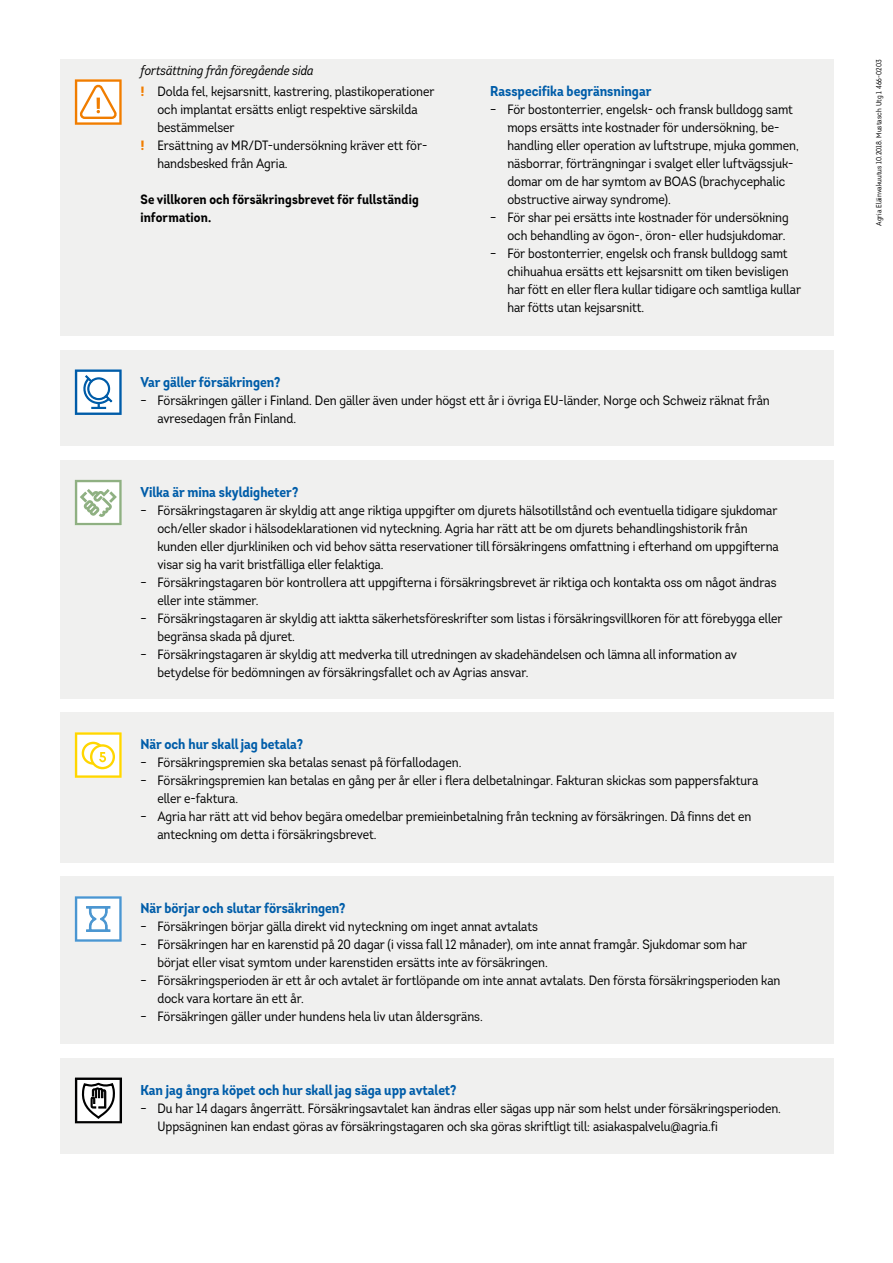
<style>
.page{position:relative;width:893px;height:1263px;background:#fff}
.page>*{position:absolute;margin:0;border:0;box-sizing:border-box;transform-origin:0 0}
.t1{font:700 14.25px "Intro Cond";color:#005da9}
.t2{font:13.5px/18px "Intro Cond";color:#000}
.t3{font:700 13.5px/18px "Intro Cond";letter-spacing:.01em;color:#000}
.t4{font:italic 13.5px "Intro Cond";color:#000}
.t5{font:7.5px "Intro Cond";letter-spacing:.01em;color:#000}
</style>
<div class="page">
<div style="left:60px;top:350px;width:773px;height:95px;background:#f0f0ef"></div>
<div style="left:60px;top:460px;width:773px;height:239px;background:#f0f0ef"></div>
<div style="left:60px;top:712px;width:773px;height:150px;background:#f0f0ef"></div>
<div style="left:60px;top:876px;width:773px;height:167px;background:#f0f0ef"></div>
<div style="left:60px;top:1057px;width:773px;height:96px;background:#f0f0ef"></div>
<svg style="left:75px;top:369px;width:47px;height:46px"></svg>
<svg style="left:75px;top:896px;width:47px;height:45px"></svg>
<svg style="left:75px;top:732px;width:47px;height:45px"></svg>
<svg style="left:75px;top:1077px;width:47px;height:46px"></svg>
<svg style="left:75px;top:480px;width:47px;height:45px"></svg>
<div style="left:60px;top:60px;width:773px;height:276px;background:#f0f0ef"></div>
<svg style="left:75px;top:79px;width:47px;height:46px"></svg>
<p class="t4" style="left:140px;top:62px;width:175px">fortsättning från föregående sida</p>
<p class="t2" style="left:157px;top:82px;width:279px">Dolda fel, kejsarsnitt, kastrering, plastikoperationer och implantat ersätts enligt respektive särskilda bestämmelser<br>Ersättning av MR/DT-undersökning kräver ett för&shy;handsbesked från Agria.</p>
<p class="t3" style="left:140px;top:190px;width:280px">Se villkoren och försäkringsbrevet för fullständig information.</p>
<p class="t1" style="left:490px;top:82px;width:163px">Rasspecifika begränsningar</p>
<p class="t2" style="left:507px;top:101px;width:293px;text-indent:-17px">– För bostonterrier, engelsk- och fransk bulldogg samt mops ersätts inte kostnader för undersökning, be&shy;handling eller operation av luftstrupe, mjuka gommen, näsborrar, förträngningar i svalget eller luftvägssjuk&shy;domar om de har symtom av BOAS (brachycephalic obstructive airway syndrome).</p>
<p class="t2" style="left:490px;top:209px;width:300px;text-align:right">– För shar pei ersätts inte kostnader för undersökning och behandling av ögon-, öron- eller hudsjukdomar.</p>
<p class="t2" style="left:507px;top:245px;width:295px;text-indent:-17px">– För bostonterrier, engelsk och fransk bulldogg samt chihuahua ersätts ett kejsarsnitt om tiken bevisligen har fött en eller flera kullar tidigare och samtliga kullar har fötts utan kejsarsnitt.</p>
<p class="t1" style="left:140px;top:372px;width:142px">Var gäller försäkringen?</p>
<p class="t2" style="left:157px;top:391px;width:614px;text-indent:-17px">– Försäkringen gäller i Finland. Den gäller även under högst ett år i övriga EU-länder, Norge och Schweiz räknat från avresedagen från Finland.</p>
<p class="t1" style="left:140px;top:483px;width:159px">Vilka är mina skyldigheter?</p>
<p class="t2" style="left:157px;top:501px;width:623px;text-indent:-17px">– Försäkringstagaren är skyldig att ange riktiga uppgifter om djurets hälsotillstånd och eventuella tidigare sjukdomar och/eller skador i hälsodeklarationen vid nyteckning. Agria har rätt att be om djurets behandlingshistorik från kunden eller djurkliniken och vid behov sätta reservationer till försäkringens omfattning i efterhand om uppgifterna visar sig ha varit bristfälliga eller felaktiga.</p>
<p class="t2" style="left:157px;top:573px;width:620px;text-indent:-17px">– Försäkringstagaren bör kontrollera att uppgifterna i försäkringsbrevet är riktiga och kontakta oss om något ändras eller inte stämmer.</p>
<p class="t2" style="left:157px;top:609px;width:626px;text-indent:-17px">– Försäkringstagaren är skyldig att iaktta säkerhetsföreskrifter som listas i försäkringsvillkoren för att förebygga eller begränsa skada på djuret.</p>
<p class="t2" style="left:157px;top:645px;width:581px;text-indent:-17px">– Försäkringstagaren är skyldig att medverka till utredningen av skadehändelsen och lämna all information av betydelse för bedömningen av försäkringsfallet och av Agrias ansvar.</p>
<p class="t1" style="left:140px;top:735px;width:164px">När och hur skall jag betala?</p>
<p class="t2" style="left:140px;top:753px;width:322px">– Försäkringspremien ska betalas senast på förfallodagen.</p>
<p class="t2" style="left:157px;top:771px;width:602px;text-indent:-17px">– Försäkringspremien kan betalas en gång per år eller i flera delbetalningar. Fakturan skickas som pappersfaktura eller e-faktura.</p>
<p class="t2" style="left:157px;top:807px;width:595px;text-indent:-17px">– Agria har rätt att vid behov begära omedelbar premieinbetalning från teckning av försäkringen. Då finns det en anteckning om detta i försäkringsbrevet.</p>
<p class="t1" style="left:140px;top:899px;width:207px">När börjar och slutar försäkringen?</p>
<p class="t2" style="left:140px;top:917px;width:399px">– Försäkringen börjar gälla direkt vid nyteckning om inget annat avtalats</p>
<p class="t2" style="left:157px;top:935px;width:591px;text-indent:-17px">– Försäkringen har en karenstid på 20 dagar (i vissa fall 12 månader), om inte annat framgår. Sjukdomar som har börjat eller visat symtom under karenstiden ersätts inte av försäkringen.</p>
<p class="t2" style="left:157px;top:971px;width:624px;text-indent:-17px">– Försäkringsperioden är ett år och avtalet är fortlöpande om inte annat avtalats. Den första försäkringsperioden kan dock vara kortare än ett år.</p>
<p class="t2" style="left:140px;top:1007px;width:344px">– Försäkringen gäller under hundens hela liv utan åldersgräns.</p>
<p class="t1" style="left:140px;top:1080px;width:318px">Kan jag ångra köpet och hur skall jag säga upp avtalet?</p>
<p class="t2" style="left:157px;top:1098px;width:625px;text-indent:-17px">– Du har 14 dagars ångerrätt. Försäkringsavtalet kan ändras eller sägas upp när som helst under försäkringsperioden.<br>Uppsägninen kan endast göras av försäkringstagaren och ska göras skriftligt till: asiakaspalvelu@agria.fi</p>
<p class="t5" style="left:874px;top:226px;width:168px;rotate:-90deg">Agria Eläinvakuutus 10.2018. Mustasch Utg 1 466-0203</p>
</div>
